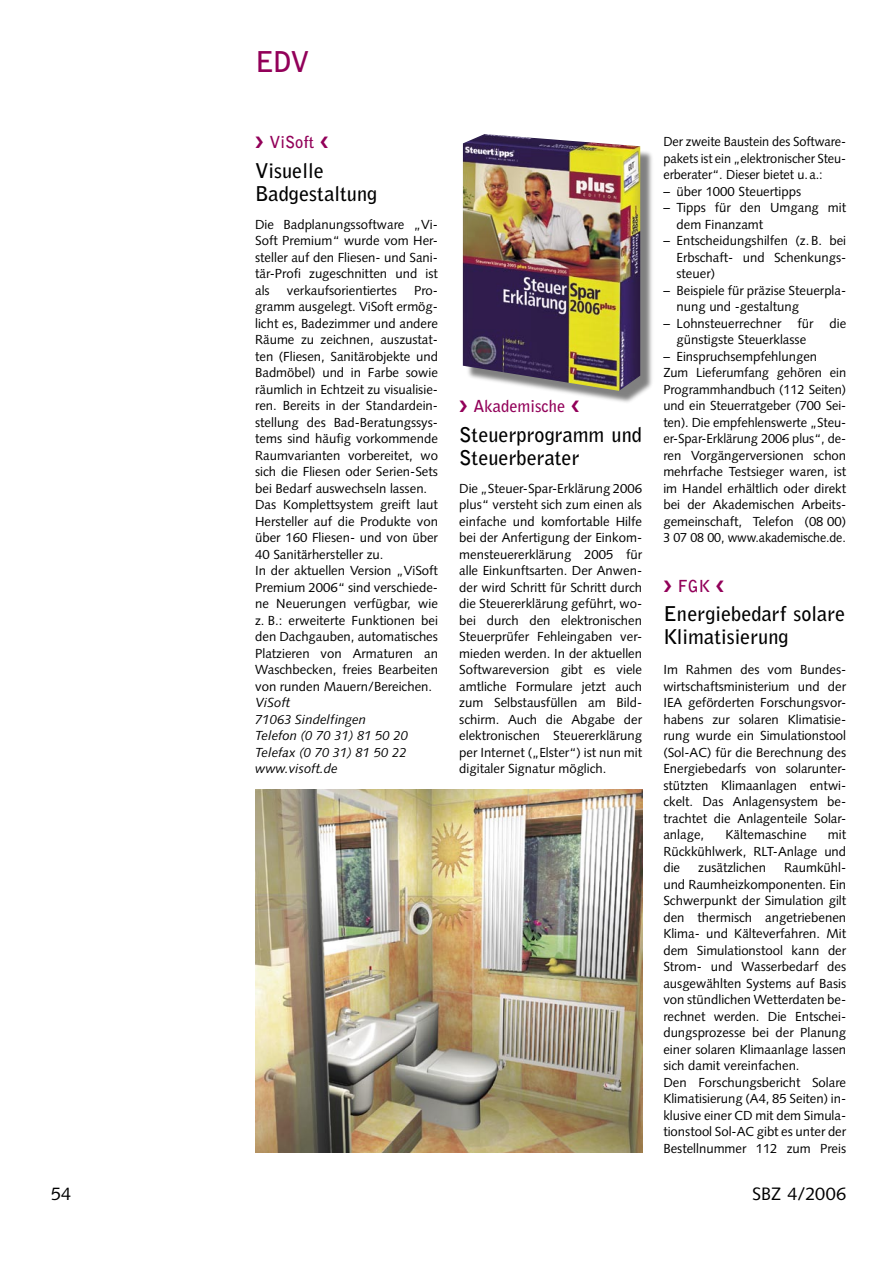
<style>
.page{position:relative;width:893px;height:1263px;background:#fff}
.page>*{position:absolute;margin:0;border:0;box-sizing:border-box;transform-origin:0 0}
.SBZ_00-Rubriken{font:700 28.5px "Bell Gothic Std";color:#920059}
.SBZ_15-Meldungen_Headline{font:700 20.25px/23.2px "Bell Gothic Std";color:#000}
.t1{font:18px "Syntax LT Std";letter-spacing:.01em;color:#000}
.SBZ_14-Meldungen_Dachzeile{font:700 16.5px "Bell Gothic Std";color:#920059}
.SBZ_05-Grundtext{font:13.2px/16.5px "Syntax LT Std";color:#000;text-align:justify}
.SBZ_05-Grundtext-2{font:italic 13.2px "Syntax LT Std";color:#000}
</style>
<div class="page">
<img style="left:255px;top:790px;width:387px;height:363px">
<div style="left:465px;top:137px;width:189px;height:267px;background:#000;opacity:.5"></div>
<img style="left:463px;top:134px;width:177px;height:257px">
<p class="SBZ_00-Rubriken" style="left:255px;top:45px;width:56px">EDV</p>
<p class="SBZ_14-Meldungen_Dachzeile" style="left:255px;top:132px;width:75px">❯ ViSoft ❮</p>
<p class="SBZ_15-Meldungen_Headline" style="left:255px;top:159px;width:124px">Visuelle<br>Badgestaltung</p>
<p class="SBZ_05-Grundtext" style="left:255px;top:216px;width:184px">Die Badplanungssoftware „Vi-Soft Premium“ wurde vom Her&shy;steller auf den Fliesen- und Sani&shy;tär-Profi zugeschnitten und ist als</p>
<p class="SBZ_05-Grundtext" style="left:287px;top:282px;width:112px">verkaufsorientiertes</p>
<p class="SBZ_05-Grundtext" style="left:255px;top:282px;width:184px;text-indent:159px">Pro&shy;gramm ausgelegt. ViSoft ermög&shy;licht es, Badezimmer und andere Räume zu zeichnen, auszustat&shy;ten (Fliesen, Sanitärobjekte und Badmöbel) und in Farbe sowie räumlich in Echtzeit zu visualisie&shy;ren. Bereits in der Standardein&shy;stellung des Bad-Beratungssys&shy;tems sind häufig vorkommende Raumvarianten vorbereitet, wo sich die Fliesen oder Serien-Sets bei Bedarf auswechseln lassen.</p>
<p class="SBZ_05-Grundtext" style="left:255px;top:496px;width:184px">Das Komplettsystem greift laut Hersteller auf die Produkte von über 160 Fliesen- und von über 40 Sanitärhersteller zu.</p>
<p class="SBZ_05-Grundtext" style="left:255px;top:562px;width:184px">In der aktuellen Version „ViSoft Premium 2006“ sind verschiede&shy;ne Neuerungen verfügbar, wie z. B.: erweiterte Funktionen bei den Dachgauben, automatisches Platzieren von Armaturen an Waschbecken, freies Bearbeiten von runden Mauern/Bereichen.</p>
<p class="SBZ_05-Grundtext-2" style="left:255px;top:695px;width:37px">ViSoft</p>
<p class="SBZ_05-Grundtext-2" style="left:255px;top:711px;width:112px">71063 Sindelfingen</p>
<p class="SBZ_05-Grundtext-2" style="left:255px;top:728px;width:154px">Telefon (0 70 31) 81 50 20</p>
<p class="SBZ_05-Grundtext-2" style="left:255px;top:744px;width:153px">Telefax (0 70 31) 81 50 22</p>
<p class="SBZ_05-Grundtext-2" style="left:255px;top:761px;width:84px">www.visoft.de</p>
<p class="SBZ_14-Meldungen_Dachzeile" style="left:459px;top:396px;width:122px">❯ Akademische ❮</p>
<p class="SBZ_15-Meldungen_Headline" style="left:459px;top:423px;width:184px">Steuerprogramm und<br>Steuerberater</p>
<p class="SBZ_05-Grundtext" style="left:459px;top:480px;width:184px">Die „Steuer-Spar-Erklärung 2006 plus“ versteht sich zum einen als einfache und komfortable Hilfe bei der Anfertigung der Einkom&shy;mensteuererklärung 2005 für alle Einkunftsarten. Der Anwen&shy;der wird Schritt für Schritt durch die Steuererklärung geführt, wo&shy;bei durch den elektronischen Steuerprüfer Fehleingaben ver&shy;mieden werden. In der aktuellen Softwareversion gibt es viele amtliche Formulare jetzt auch zum Selbstausfüllen am Bild&shy;schirm. Auch die Abgabe der elektronischen Steuererklärung per Internet („Elster“) ist nun mit digitaler Signatur möglich.</p>
<p class="SBZ_05-Grundtext" style="left:663px;top:133px;width:184px">Der zweite Baustein des Software&shy;pakets ist ein „elektronischer Steu&shy;erberater“. Dieser bietet u. a.:</p>
<p class="SBZ_05-Grundtext" style="left:663px;top:183px;width:139px">– über 1000 Steuertipps</p>
<p class="SBZ_05-Grundtext" style="left:676px;top:199px;width:171px;text-indent:-13px">– Tipps für den Umgang mit dem Finanzamt</p>
<p class="SBZ_05-Grundtext" style="left:676px;top:232px;width:171px;text-indent:-13px">– Entscheidungshilfen (z. B. bei Erbschaft- und Schenkungs&shy;steuer)</p>
<p class="SBZ_05-Grundtext" style="left:676px;top:282px;width:171px;text-indent:-13px">– Beispiele für präzise Steuerpla&shy;nung und -gestaltung</p>
<p class="SBZ_05-Grundtext" style="left:676px;top:315px;width:171px;text-indent:-13px">– Lohnsteuerrechner für die günstigste Steuerklasse</p>
<p class="SBZ_05-Grundtext" style="left:663px;top:348px;width:155px">– Einspruchsempfehlungen</p>
<p class="SBZ_05-Grundtext" style="left:663px;top:364px;width:184px">Zum Lieferumfang gehören ein Programmhandbuch (112 Seiten) und ein Steuerratgeber (700 Sei&shy;ten). Die empfehlenswerte „Steu&shy;er-Spar-Erklärung 2006 plus“, de&shy;ren Vorgängerversionen schon mehrfache Testsieger waren, ist im Handel erhältlich oder direkt bei der Akademischen Arbeits&shy;gemeinschaft, Telefon (08 00)<br>3 07 08 00, www.akademische.de.</p>
<p class="SBZ_14-Meldungen_Dachzeile" style="left:663px;top:576px;width:62px">❯ FGK ❮</p>
<p class="SBZ_15-Meldungen_Headline" style="left:663px;top:602px;width:184px">Energiebedarf solare<br>Klimatisierung</p>
<p class="SBZ_05-Grundtext" style="left:663px;top:661px;width:184px">Im Rahmen des vom Bundes&shy;wirtschaftsministerium und der IEA geförderten Forschungsvor&shy;habens zur solaren Klimatisie&shy;rung wurde ein Simulationstool (Sol-AC) für die Berechnung des Energiebedarfs von solarunter&shy;stützten Klimaanlagen entwi&shy;ckelt. Das Anlagensystem be&shy;trachtet die Anlagenteile Solar&shy;anlage,</p>
<p class="SBZ_05-Grundtext" style="left:726px;top:826px;width:82px">Kältemaschine</p>
<p class="SBZ_05-Grundtext" style="left:663px;top:826px;width:184px;text-indent:165px">mit Rückkühlwerk, RLT-Anlage und die</p>
<p class="SBZ_05-Grundtext" style="left:663px;top:859px;width:184px;text-indent:121px">Raumkühl&shy;und Raumheizkomponenten. Ein Schwerpunkt der Simulation gilt den thermisch angetriebenen Klima- und Kälteverfahren. Mit dem Simulationstool kann der Strom- und Wasserbedarf des ausgewählten Systems auf Basis von stündlichen Wetterdaten be&shy;rechnet werden. Die Entschei&shy;dungsprozesse bei der Planung einer solaren Klimaanlage lassen sich damit vereinfachen.</p>
<p class="SBZ_05-Grundtext" style="left:663px;top:1074px;width:184px">Den Forschungsbericht Solare Klimatisierung (A4, 85 Seiten) in&shy;klusive einer CD mit dem Simula&shy;tionstool Sol-AC gibt es unter der Bestellnummer 112 zum Preis</p>
<p class="SBZ_05-Grundtext" style="left:698px;top:859px;width:69px">zusätzlichen</p>
<p class="t1" style="left:51px;top:1183px;width:22px">54</p>
<p class="t1" style="left:752px;top:1183px;width:95px">SBZ 4/2006</p>
</div>
